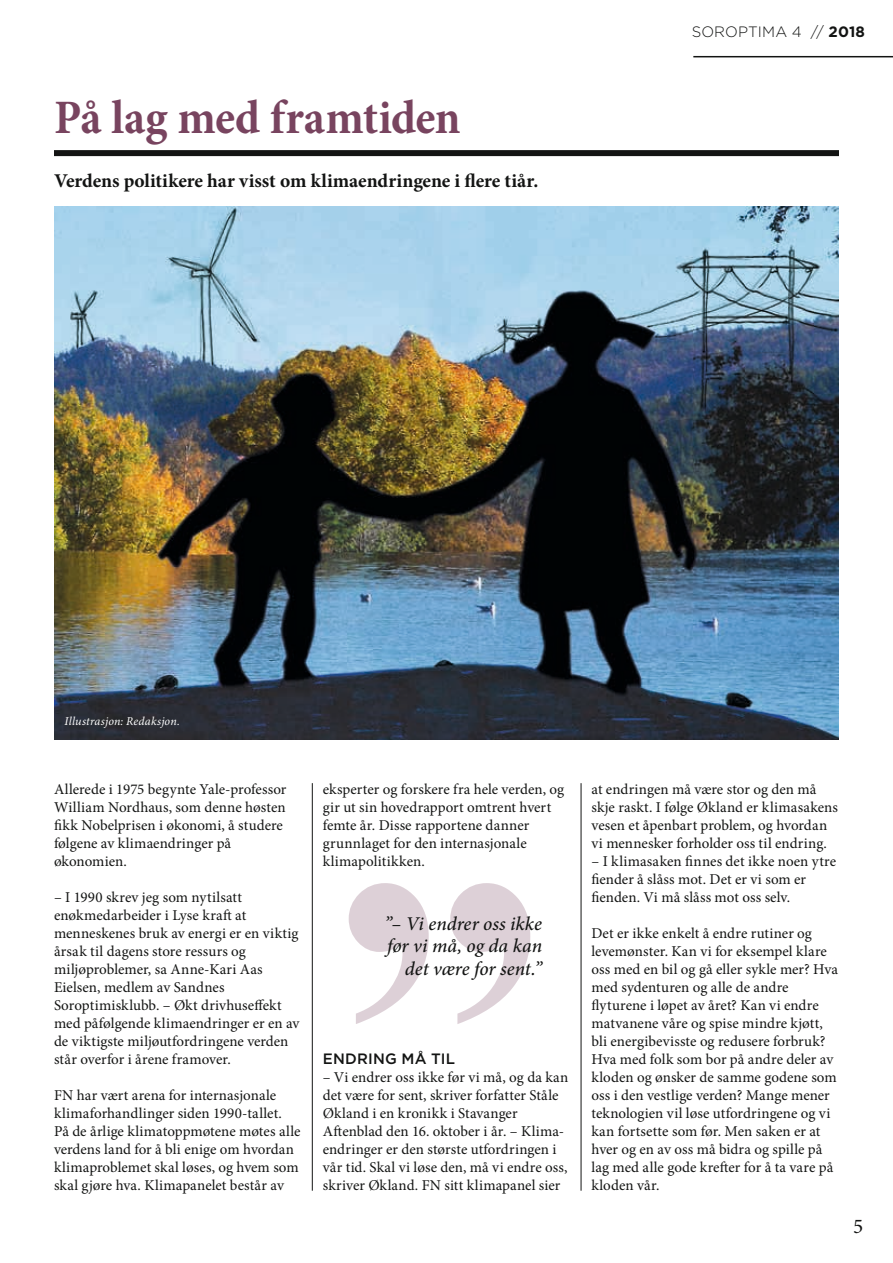
<style>
.page{position:relative;width:893px;height:1263px;background:#fff}
.page>*{position:absolute;margin:0;border:0;box-sizing:border-box;transform-origin:0 0}
.t1{font:700 48px "Minion Pro";letter-spacing:-.005em;color:#78445f;scale:.95 1}
.t2{font:21px "Minion Pro";color:#131413}
.t3{font:700 19.5px "Minion Pro";letter-spacing:-.005em;color:#131413}
.t4{font:italic 500 19.5px/22.5px "Minion Pro";color:#131413;text-align:right}
.t5{font:15px/18px "Minion Pro";color:#131413}
.t6{font:300 15px "Gotham";letter-spacing:.005em;color:#131413}
.t7{font:500 15px "Gotham";color:#131413}
.t8{font:italic 12px "Minion Pro";letter-spacing:.015em;color:#fff}
.s1{font-weight:700}
</style>
<div class="page">
<hr style="left:693px;top:56px;width:200px;height:1px;background:#131413">
<hr style="left:312px;top:783px;width:1px;height:408px;background:#131413">
<hr style="left:581px;top:783px;width:1px;height:408px;background:#131413">
<img style="left:54px;top:206px;width:785px;height:534px">
<svg style="left:349px;top:883px;width:181px;height:141px"></svg>
<div style="left:54px;top:150px;width:785px;height:6px;background:#131413"></div>
<h1 class="t1" style="left:54px;top:84px;width:429px">På lag med framtiden</h1>
<h3 class="t3" style="left:54px;top:167px;width:486px">Verdens politikere har visst om klimaendringene i flere tiår.</h3>
<p class="t6" style="left:692px;top:24px;width:175px">SOROPTIMA 4 // <span class="s1">2018</span></p>
<p class="t8" style="left:65px;top:713px;width:117px">Illustrasjon: Redaksjon.</p>
<p class="t5" style="left:54px;top:780px;width:234px">Allerede i 1975 begynte Yale-professor<br>William Nordhaus, som denne høsten fikk Nobelprisen i økonomi, å studere følgene av klimaendringer på økonomien.</p>
<p class="t5" style="left:54px;top:888px;width:247px">– I 1990 skrev jeg som nytilsatt enøkmedarbeider i Lyse kraft at menneskenes bruk av energi er en viktig årsak til dagens store ressurs og miljøproblemer, sa Anne-Kari Aas Eielsen, medlem av Sandnes Soroptimisklubb. – Økt drivhuseffekt med påfølgende klimaendringer er en av de viktigste miljøutfordringene verden står overfor i årene framover.</p>
<p class="t5" style="left:54px;top:1086px;width:248px">FN har vært arena for internasjonale klimaforhandlinger siden 1990-tallet.<br>På de årlige klimatoppmøtene møtes alle verdens land for å bli enige om hvordan klimaproblemet skal løses, og hvem som skal gjøre hva. Klimapanelet består av</p>
<p class="t5" style="left:323px;top:780px;width:243px">eksperter og forskere fra hele verden, og gir ut sin hovedrapport omtrent hvert femte år. Disse rapportene danner grunnlaget for den internasjonale klimapolitikken.</p>
<h3 class="t4" style="left:384px;top:912px;width:159px">”– Vi endrer oss ikke før vi må, og da kan det være for sent.”</h3>
<p class="t7" style="left:323px;top:1050px;width:45px">ENDRING</p>
<p class="t7" style="left:401px;top:1050px;width:47px">MÅ TIL</p>
<p class="t5" style="left:323px;top:1068px;width:247px">– Vi endrer oss ikke før vi må, og da kan det være for sent, skriver forfatter Ståle Økland i en kronikk i Stavanger Aftenblad den 16. oktober i år. – Klima&shy;endringer er den største utfordringen i vår tid. Skal vi løse den, må vi endre oss, skriver Økland. FN sitt klimapanel sier</p>
<p class="t5" style="left:591px;top:780px;width:248px">at endringen må være stor og den må skje raskt. I følge Økland er klimasakens vesen et åpenbart problem, og hvordan vi mennesker forholder oss til endring.</p>
<p class="t5" style="left:591px;top:852px;width:246px">– I klimasaken finnes det ikke noen ytre fiender å slåss mot. Det er vi som er fienden. Vi må slåss mot oss selv.</p>
<p class="t5" style="left:591px;top:924px;width:248px">Det er ikke enkelt å endre rutiner og levemønster. Kan vi for eksempel klare oss med en bil og gå eller sykle mer? Hva med sydenturen og alle de andre flyturene i løpet av året? Kan vi endre matvanene våre og spise mindre kjøtt, bli energibevisste og redusere forbruk?<br>Hva med folk som bor på andre deler av kloden og ønsker de samme godene som oss i den vestlige verden? Mange mener teknologien vil løse utfordringene og vi kan fortsette som før. Men saken er at hver og en av oss må bidra og spille på lag med alle gode krefter for å ta vare på kloden vår.</p>
<h2 class="t2" style="left:853px;top:1212px;width:12px">5</h2>
</div>
